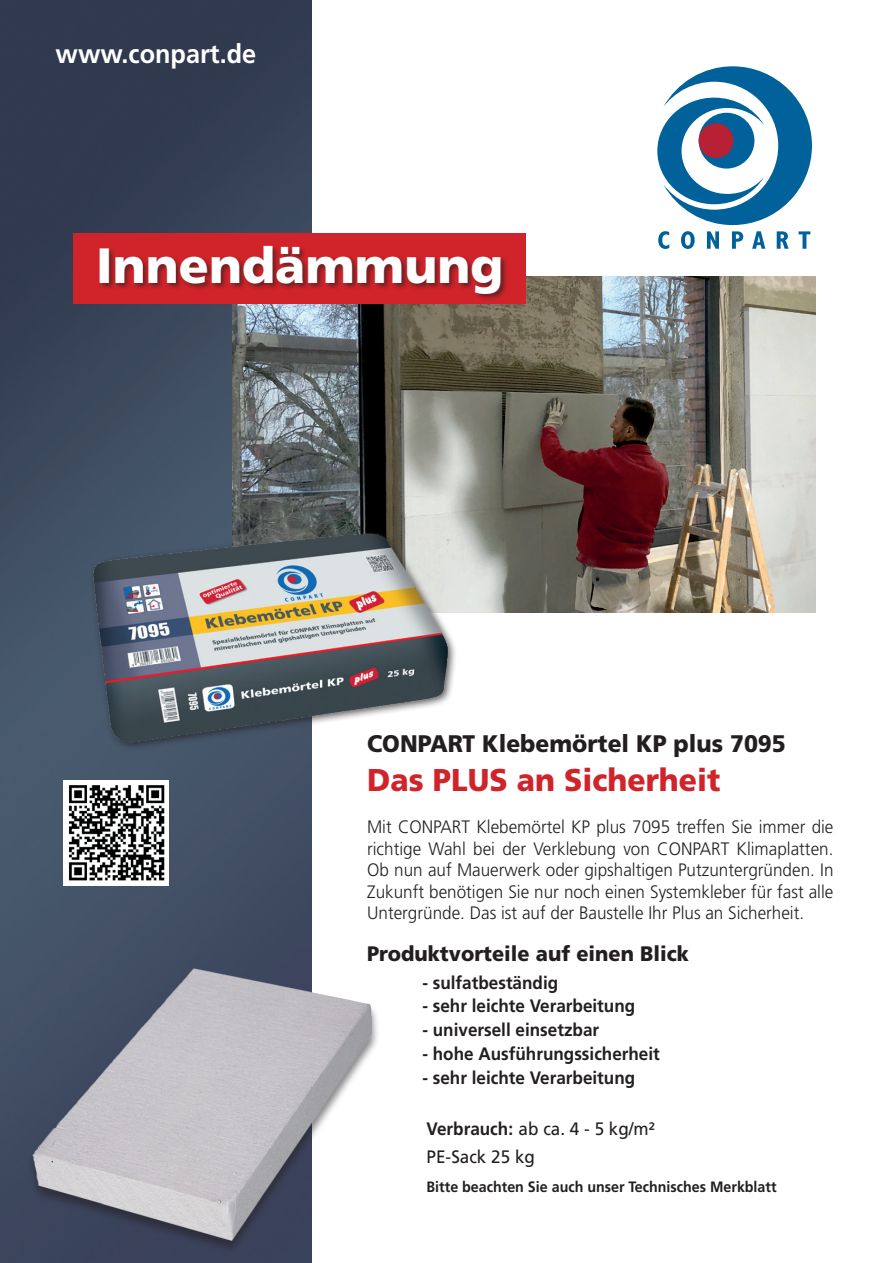
<style>
.page{position:relative;width:893px;height:1263px;background:#fff}
.page>*{position:absolute;margin:0;border:0;box-sizing:border-box;transform-origin:0 0}
.t1{font:900 49.5px "Frutiger";color:#fff}
.t2{font:900 31.5px "Frutiger";color:#d1232a;scale:.95 1}
.t3{font:700 26.55px "Frutiger";color:#fff;scale:.95 1}
.t4{font:900 24px "Frutiger";color:#231f20;scale:.95 1}
.t5{font:900 21px "Frutiger";color:#231f20;scale:.95 1}
.t6{font:300 18px/21.6px "Frutiger";color:#231f20;text-align:justify;scale:.95 1}
.t7{font:700 18px "Frutiger";color:#231f20;scale:.95 1}
.t8{font:18px/28.2px "Frutiger";color:#231f20;scale:.95 1}
.t9{font:700 15px "Frutiger";color:#231f20;scale:.95 1}
.s1{font-weight:700}
</style>
<div class="page">
<img style="left:0;top:0;width:312px;height:1263px">
<img style="left:232px;top:276px;width:584px;height:336px">
<img style="left:2px;top:948px;width:376px;height:303px">
<div style="left:74px;top:234px;width:452px;height:70px;background:#d1232a"></div>
<div style="left:99px;top:244px;width:409px;height:57px;background:#231f20;opacity:.6"></div>
<img style="left:72px;top:524px;width:380px;height:236px">
<svg style="left:658px;top:231px;width:11px;height:18px"></svg>
<svg style="left:681px;top:231px;width:14px;height:18px"></svg>
<svg style="left:707px;top:231px;width:12px;height:18px"></svg>
<svg style="left:732px;top:231px;width:11px;height:18px"></svg>
<svg style="left:752px;top:231px;width:13px;height:18px"></svg>
<svg style="left:777px;top:231px;width:12px;height:18px"></svg>
<svg style="left:798px;top:231px;width:12px;height:18px"></svg>
<svg style="left:657px;top:66px;width:155px;height:159px"></svg>
<img style="left:64px;top:780px;width:105px;height:105px">
<h3 class="t3" style="left:56px;top:38px;width:213px">www.conpart.de</h3>
<h1 class="t1" style="left:96px;top:236px;width:409px">Innendämmung</h1>
<h3 class="t4" style="left:367px;top:729px;width:442px">CONPART Klebemörtel KP plus 7095</h3>
<h2 class="t2" style="left:367px;top:761px;width:373px">Das PLUS an Sicherheit</h2>
<p class="t6" style="left:367px;top:816px;width:492px">Mit CONPART Klebemörtel KP plus 7095 treffen Sie immer die richtige Wahl bei der Verklebung von CONPART Klimaplatten.<br>Ob nun auf Mauerwerk oder gipshaltigen Putzuntergründen. In Zukunft benötigen Sie nur noch einen Systemkleber für fast alle Untergründe. Das ist auf der Baustelle Ihr Plus an Sicherheit.</p>
<p class="t5" style="left:367px;top:940px;width:340px">Produktvorteile auf einen Blick</p>
<p class="t7" style="left:422px;top:972px;width:145px">- sulfatbeständig</p>
<p class="t7" style="left:422px;top:995px;width:226px">- sehr leichte Verarbeitung</p>
<p class="t7" style="left:422px;top:1019px;width:188px">- universell einsetzbar</p>
<p class="t7" style="left:422px;top:1043px;width:251px">- hohe Ausführungssicherheit</p>
<p class="t7" style="left:422px;top:1067px;width:226px">- sehr leichte Verarbeitung</p>
<p class="t8" style="left:427px;top:1114px;width:242px"><span class="s1">Verbrauch:</span> ab ca. 4 - 5 kg/m²<br>PE-Sack 25 kg</p>
<p class="t9" style="left:427px;top:1177px;width:370px">Bitte beachten Sie auch unser Technisches Merkblatt</p>
</div>
